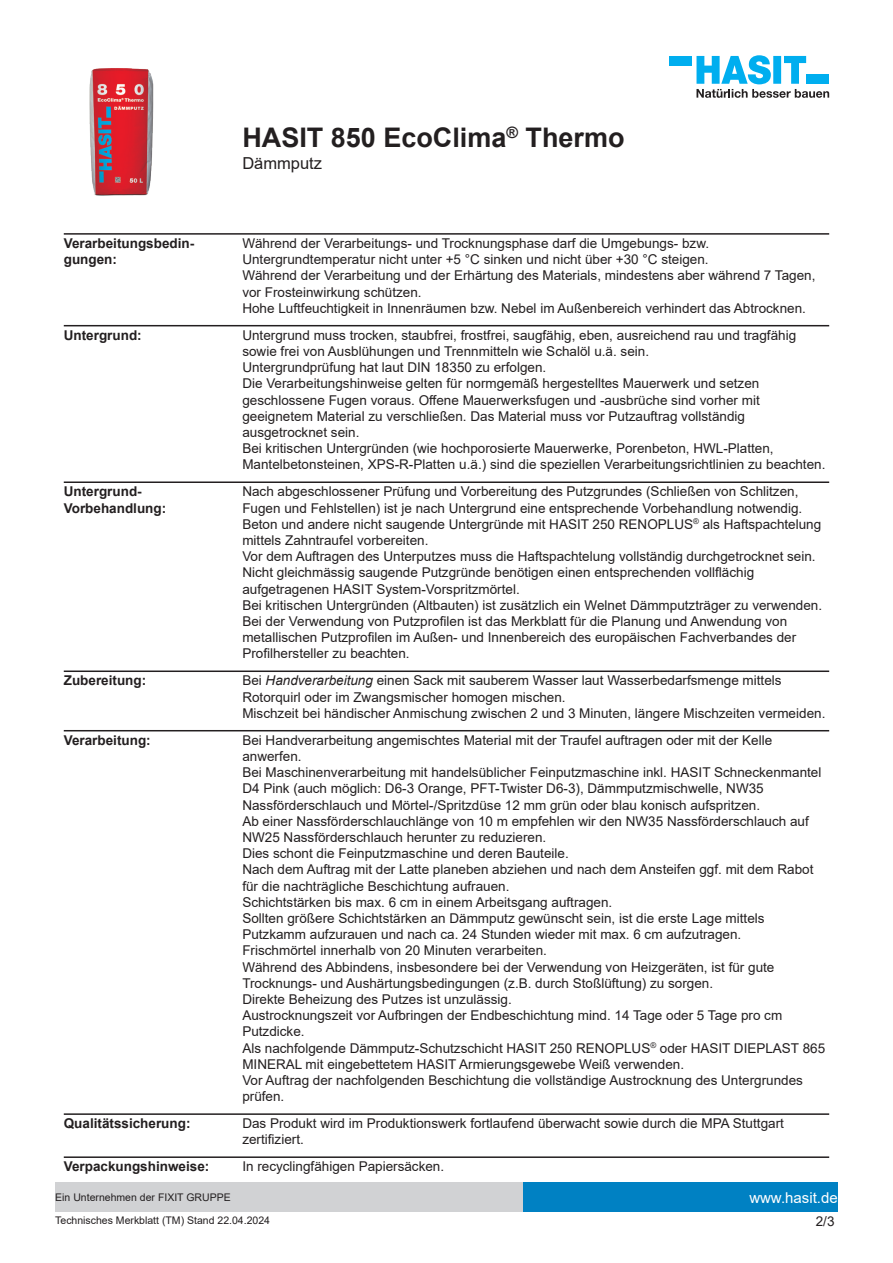
<style>
.page{position:relative;width:893px;height:1263px;background:#fff}
.page>*{position:absolute;margin:0;border:0;box-sizing:border-box;transform-origin:0 0}
.t1{font:700 27px "Arial";color:#231f20}
.t2{font:16.5px "Arial";color:#231f20}
.t3{font:15px "Arial";color:#fff}
.t4{font:13.5px/16.2px "Arial";color:#231f20}
.t5{font:700 13.5px/16.2px "Arial";color:#231f20}
.t6{font:10.5px "Arial";color:#231f20}
.s1{font-style:italic}
</style>
<div class="page">
<img style="left:89px;top:68px;width:65px;height:128px">
<div style="left:669px;top:56px;width:23px;height:10px;background:#00aeef"></div>
<svg style="left:696px;top:55px;width:133px;height:43px"></svg>
<div style="left:523px;top:1182px;width:315px;height:30px;background:#0081c3"></div>
<div style="left:55px;top:1182px;width:468px;height:30px;background:#d1d2d4"></div>
<hr style="left:64px;top:233px;width:765px;height:2px;background:#231f20">
<hr style="left:64px;top:325px;width:765px;height:1px;background:#231f20">
<hr style="left:64px;top:481px;width:765px;height:2px;background:#231f20">
<hr style="left:64px;top:670px;width:765px;height:2px;background:#231f20">
<hr style="left:64px;top:730px;width:765px;height:1px;background:#231f20">
<hr style="left:64px;top:1113px;width:765px;height:2px;background:#231f20">
<hr style="left:64px;top:1156px;width:765px;height:2px;background:#231f20">
<h1 class="t1" style="left:242px;top:119px;width:384px">HASIT 850 EcoClima<sup>®</sup> Thermo</h1>
<p class="t2" style="left:242px;top:152px;width:81px">Dämmputz</p>
<p class="t5" style="left:64px;top:235px;width:132px">Verarbeitungsbedin&shy;gungen:</p>
<p class="t4" style="left:242px;top:235px;width:575px">Während der Verarbeitungs- und Trocknungsphase darf die Umgebungs- bzw.<br>Untergrundtemperatur nicht unter +5 °C sinken und nicht über +30 °C steigen.<br>Während der Verarbeitung und der Erhärtung des Materials, mindestens aber während 7 Tagen, vor Frosteinwirkung schützen.<br>Hohe Luftfeuchtigkeit in Innenräumen bzw. Nebel im Außenbereich verhindert das Abtrocknen.</p>
<p class="t5" style="left:64px;top:327px;width:79px">Untergrund:</p>
<p class="t4" style="left:242px;top:327px;width:585px">Untergrund muss trocken, staubfrei, frostfrei, saugfähig, eben, ausreichend rau und tragfähig sowie frei von Ausblühungen und Trennmitteln wie Schalöl u.ä. sein.<br>Untergrundprüfung hat laut DIN 18350 zu erfolgen.<br>Die Verarbeitungshinweise gelten für normgemäß hergestelltes Mauerwerk und setzen geschlossene Fugen voraus. Offene Mauerwerksfugen und -ausbrüche sind vorher mit geeignetem Material zu verschließen. Das Material muss vor Putzauftrag vollständig ausgetrocknet sein.<br>Bei kritischen Untergründen (wie hochporosierte Mauerwerke, Porenbeton, HWL-Platten, Mantelbetonsteinen, XPS-R-Platten u.ä.) sind die speziellen Verarbeitungsrichtlinien zu beachten.</p>
<p class="t5" style="left:64px;top:484px;width:104px">Untergrund-<br>Vorbehandlung:</p>
<p class="t4" style="left:242px;top:483px;width:581px">Nach abgeschlossener Prüfung und Vorbereitung des Putzgrundes (Schließen von Schlitzen, Fugen und Fehlstellen) ist je nach Untergrund eine entsprechende Vorbehandlung notwendig.<br>Beton und andere nicht saugende Untergründe mit HASIT 250 RENOPLUS<sup>®</sup> als Haftspachtelung mittels Zahntraufel vorbereiten.<br>Vor dem Auftragen des Unterputzes muss die Haftspachtelung vollständig durchgetrocknet sein.<br>Nicht gleichmässig saugende Putzgründe benötigen einen entsprechenden vollflächig aufgetragenen HASIT System-Vorspritzmörtel.<br>Bei kritischen Untergründen (Altbauten) ist zusätzlich ein Welnet Dämmputzträger zu verwenden.<br>Bei der Verwendung von Putzprofilen ist das Merkblatt für die Planung und Anwendung von metallischen Putzprofilen im Außen- und Innenbereich des europäischen Fachverbandes der Profilhersteller zu beachten.</p>
<p class="t5" style="left:64px;top:673px;width:84px">Zubereitung:</p>
<p class="t4" style="left:242px;top:672px;width:585px">Bei <span class="s1">Handverarbeitung</span> einen Sack mit sauberem Wasser laut Wasserbedarfsmenge mittels<br>Rotorquirl oder im Zwangsmischer homogen mischen.<br>Mischzeit bei händischer Anmischung zwischen 2 und 3 Minuten, längere Mischzeiten vermeiden.</p>
<p class="t5" style="left:64px;top:732px;width:89px">Verarbeitung:</p>
<p class="t4" style="left:242px;top:732px;width:584px">Bei Handverarbeitung angemischtes Material mit der Traufel auftragen oder mit der Kelle anwerfen.<br>Bei Maschinenverarbeitung mit handelsüblicher Feinputzmaschine inkl. HASIT Schneckenmantel D4 Pink (auch möglich: D6-3 Orange, PFT-Twister D6-3), Dämmputzmischwelle, NW35<br>Nassförderschlauch und Mörtel-/Spritzdüse 12 mm grün oder blau konisch aufspritzen.<br>Ab einer Nassförderschlauchlänge von 10 m empfehlen wir den NW35 Nassförderschlauch auf NW25 Nassförderschlauch herunter zu reduzieren.<br>Dies schont die Feinputzmaschine und deren Bauteile.<br>Nach dem Auftrag mit der Latte planeben abziehen und nach dem Ansteifen ggf. mit dem Rabot für die nachträgliche Beschichtung aufrauen.<br>Schichtstärken bis max. 6 cm in einem Arbeitsgang auftragen.<br>Sollten größere Schichtstärken an Dämmputz gewünscht sein, ist die erste Lage mittels Putzkamm aufzurauen und nach ca. 24 Stunden wieder mit max. 6 cm aufzutragen.<br>Frischmörtel innerhalb von 20 Minuten verarbeiten.<br>Während des Abbindens, insbesondere bei der Verwendung von Heizgeräten, ist für gute Trocknungs- und Aushärtungsbedingungen (z.B. durch Stoßlüftung) zu sorgen.<br>Direkte Beheizung des Putzes ist unzulässig.<br>Austrocknungszeit vor Aufbringen der Endbeschichtung mind. 14 Tage oder 5 Tage pro cm Putzdicke.<br>Als nachfolgende Dämmputz-Schutzschicht HASIT 250 RENOPLUS<sup>®</sup> oder HASIT DIEPLAST 865<br>MINERAL mit eingebettetem HASIT Armierungsgewebe Weiß verwenden.<br>Vor Auftrag der nachfolgenden Beschichtung die vollständige Austrocknung des Untergrundes prüfen.</p>
<p class="t5" style="left:64px;top:1115px;width:128px">Qualitätssicherung:</p>
<p class="t4" style="left:242px;top:1115px;width:543px">Das Produkt wird im Produktionswerk fortlaufend überwacht sowie durch die MPA Stuttgart zertifiziert.</p>
<p class="t5" style="left:64px;top:1158px;width:147px">Verpackungshinweise:</p>
<p class="t4" style="left:242px;top:1158px;width:203px">In recyclingfähigen Papiersäcken.</p>
<p class="t6" style="left:55px;top:1190px;width:177px">Ein Unternehmen der FIXIT GRUPPE</p>
<p class="t3" style="left:749px;top:1187px;width:90px">www.hasit.de</p>
<p class="t6" style="left:55px;top:1213px;width:216px">Technisches Merkblatt (TM) Stand 22.04.2024</p>
<p class="t4" style="left:816px;top:1213px;width:20px">2/3</p>
</div>
